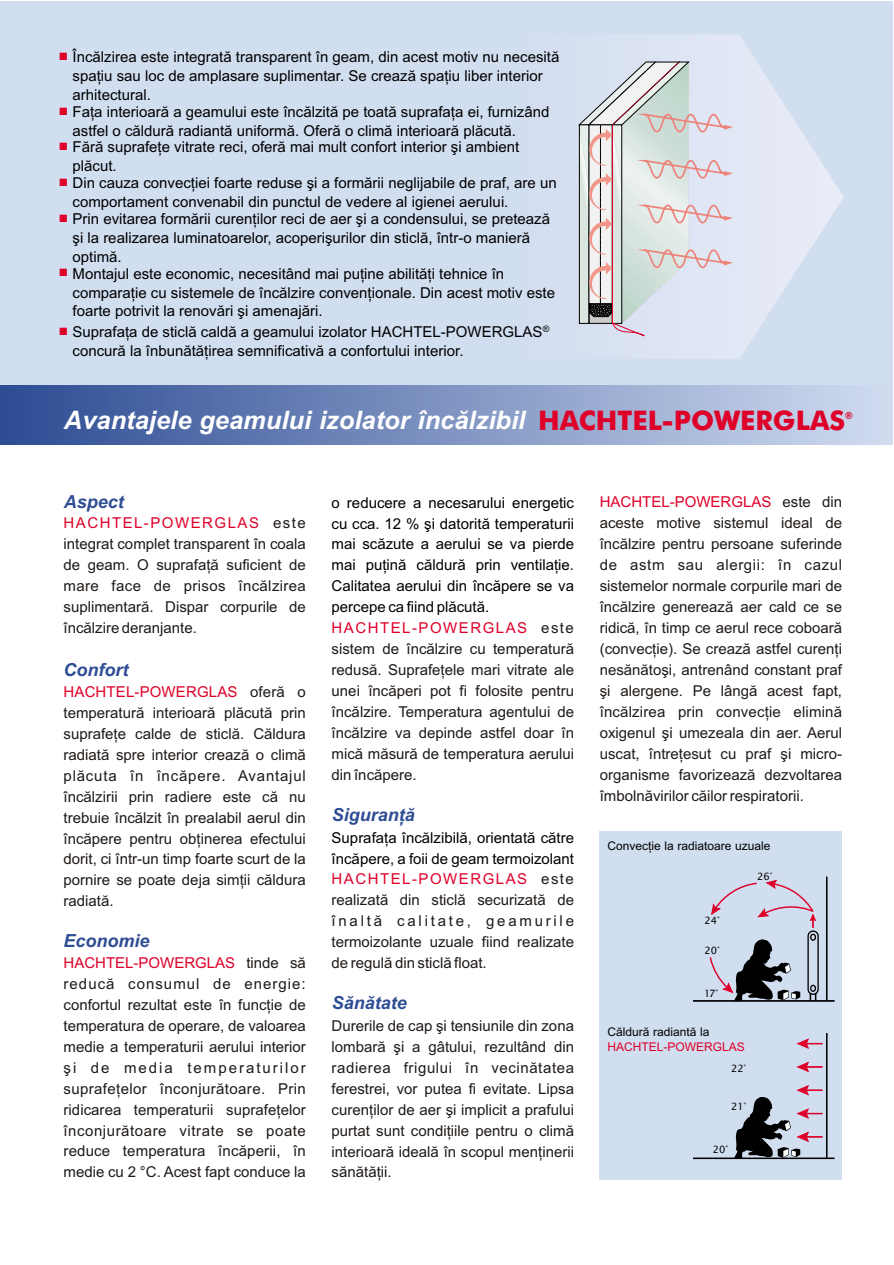
<style>
.page{position:relative;width:894px;height:1265px;background:#fff}
.page>*{position:absolute;margin:0;border:0;box-sizing:border-box;transform-origin:0 0}
.t1{font:italic 700 25.5px "Arial";color:#fff}
.t2{font:italic 700 18px "Arial";color:#2e4d94}
.t3{font:15px/21px "Arial";color:#1f1a17;text-align:justify}
.t4{font:15px/18.9px "Arial";color:#000}
.t5{font:12px "Arial";color:#000}
.t6{font:12px "Arial";color:#de0029}
.t7{font:10.05px "Lucida Sans";color:#000}
.t8{font:700 9.75px "Futura Md BT";color:#de0029}
.s1{font-family:"Futura Md BT";font-style:normal;font-size:27px;color:#de0029}
.s2{color:#de0029}
.s3{color:#000}
</style>
<div class="page">
<div style="left:0;top:384px;width:893px;height:60px;background:linear-gradient(to right,#2d4c93,#d1dcf0)"></div>
<div style="left:0;top:2px;width:893px;height:383px;background:#d1def0"></div>
<svg style="left:649px;top:35px;width:195px;height:324px"></svg>
<svg style="left:578px;top:61px;width:155px;height:281px"></svg>
<div style="left:600px;top:830px;width:242px;height:349px;background:#d1def0"></div>
<div style="left:807px;top:930px;width:12px;height:65px;border:1px solid #000;border-radius:5px"></div>
<hr style="left:826px;top:876px;width:1px;height:125px;background:#000">
<hr style="left:693px;top:1000px;width:141px;height:1px;background:#000">
<hr style="left:826px;top:1033px;width:1px;height:125px;background:#000">
<hr style="left:693px;top:1157px;width:141px;height:2px;background:#000">
<svg style="left:709px;top:880px;width:108px;height:121px"></svg>
<svg style="left:797px;top:1038px;width:25px;height:10px"></svg>
<svg style="left:797px;top:1062px;width:25px;height:10px"></svg>
<svg style="left:734px;top:1085px;width:88px;height:73px"></svg>
<p class="t4" style="left:73px;top:49px;width:488px">Încãlzirea este integratã transparent în geam, din acest motiv nu necesitã spaþiu sau loc de amplasare suplimentar. Se creazã spaþiu liber interior arhitectural.</p>
<p class="t4" style="left:73px;top:103px;width:478px">Faþa interioarã a geamului este încãlzitã pe toatã suprafaþa ei, furnizând astfel o cãldurã radiantã uniformã. Oferã o climã interioarã plãcutã.</p>
<p class="t4" style="left:73px;top:139px;width:448px">Fãrã suprafeþe vitrate reci, oferã mai mult confort interior ºi ambient plãcut.</p>
<p class="t4" style="left:73px;top:175px;width:486px">Din cauza convecþiei foarte reduse ºi a formãrii neglijabile de praf, are un comportament convenabil din punctul de vedere al igienei aerului.</p>
<p class="t4" style="left:73px;top:210px;width:479px">Prin evitarea formãrii curenþilor reci de aer ºi a condensului, se preteazã ºi la realizarea luminatoarelor, acoperiºurilor din sticlã, într-o manierã optimã.</p>
<p class="t4" style="left:73px;top:265px;width:484px">Montajul este economic, necesitând mai puþine abilitãþi tehnice în comparaþie cu sistemele de încãlzire convenþionale. Din acest motiv este foarte potrivit la renovãri ºi amenajãri.</p>
<p class="t4" style="left:73px;top:323px;width:478px">Suprafaþa de sticlã caldã a geamului izolator HACHTEL-POWERGLAS<sup>® </sup>concurã la înbunãtãþirea semnificativã a confortului interior.</p>
<h1 class="t1" style="left:64px;top:410px;width:783px">Avantajele geamului izolator încãlzibil <span class="s1">HACHTEL-POWERGLAS</span></h1>
<p class="t8" style="left:845px;top:411px;width:10px">®</p>
<p class="t2" style="left:64px;top:495px;width:62px">Aspect</p>
<p class="t3" style="left:64px;top:514px;width:244px"><span class="s2">HACHTEL-POWERGLAS</span> este integrat complet transparent în coala de geam. O suprafaþã suficient de mare face de prisos încãlzirea suplimentarã. Dispar corpurile de încãlzire deranjante.</p>
<p class="t2" style="left:64px;top:663px;width:66px">Confort</p>
<p class="t3" style="left:64px;top:682px;width:244px"><span class="s2">HACHTEL-POWERGLAS</span> oferã o temperaturã interioarã plãcutã prin suprafeþe calde de sticlã. Cãldura radiatã spre interior creazã o climã plãcuta în încãpere. Avantajul încãlzirii prin radiere este cã nu trebuie încãlzit în prealabil aerul din încãpere pentru obþinerea efectului dorit, ci într-un timp foarte scurt de la pornire se poate deja simþii cãldura radiatã.</p>
<p class="t2" style="left:64px;top:933px;width:88px">Economie</p>
<p class="t3" style="left:64px;top:953px;width:244px"><span class="s2">HACHTEL-POWERGLAS</span> tinde sã reducã consumul de energie: confortul rezultat este în funcþie de temperatura de operare, de valoarea medie a temperaturii aerului interior ºi de media temperaturilor suprafeþelor înconjurãtoare. Prin ridicarea temperaturii suprafeþelor înconjurãtoare vitrate se poate reduce temperatura încãperii, în medie cu 2 °C. Acest fapt conduce la</p>
<p class="t3" style="left:332px;top:493px;width:244px;text-align:left"><span class="s3">o reducere a necesarului energetic cu cca. 12 % ºi datoritã temperaturii mai scãzute a aerului se va pierde mai puþinã cãldurã prin ventilaþie.<br>Calitatea aerului din încãpere se va percepe ca fiind plãcutã.<br></span><span class="s2">HACHTEL-POWERGLAS</span> este sistem de încãlzire cu temperaturã redusã. Suprafeþele mari vitrate ale unei încãperi pot fi folosite pentru încãlzire. Temperatura agentului de încãlzire va depinde astfel doar în micã mãsurã de temperatura aerului din încãpere.</p>
<p class="t2" style="left:332px;top:808px;width:85px">Siguranþã</p>
<p class="t3" style="left:332px;top:828px;width:244px"><span class="s3">Suprafaþa încãlzibilã, orientatã cãtre încãpere, a foii de geam termoizolant </span><span class="s2">HACHTEL-POWERGLAS</span> este realizatã din sticlã securizatã de înaltã calitate, geamurile termoizolante uzuale fiind realizate de regulã din sticlã float.</p>
<p class="t2" style="left:332px;top:996px;width:77px">Sãnãtate</p>
<p class="t3" style="left:332px;top:1016px;width:244px">Durerile de cap ºi tensiunile din zona lombarã ºi a gâtului, rezultând din radierea frigului în vecinãtatea ferestrei, vor putea fi evitate. Lipsa curenþilor de aer ºi implicit a prafului purtat sunt condiþiile pentru o climã interioarã idealã în scopul menþinerii sãnãtãþii.</p>
<p class="t3" style="left:600px;top:493px;width:244px"><span class="s2">HACHTEL-POWERGLAS</span> este din aceste motive sistemul ideal de încãlzire pentru persoane suferinde de astm sau alergii: în cazul sistemelor normale corpurile mari de încãlzire genereazã aer cald ce se ridicã, în timp ce aerul rece coboarã (convecþie). Se creazã astfel curenþi nesãnãtoºi, antrenând constant praf ºi alergene. Pe lângã acest fapt, încãlzirea prin convecþie eliminã oxigenul ºi umezeala din aer. Aerul uscat, întreþesut cu praf ºi micro&shy;organisme favorizeazã dezvoltarea îmbolnãvirilor cãilor respiratorii.</p>
<p class="t5" style="left:607px;top:841px;width:164px">Convecþie la radiatoare uzuale</p>
<p class="t7" style="left:757px;top:872px;width:17px">26°</p>
<p class="t7" style="left:704px;top:916px;width:17px">24°</p>
<p class="t7" style="left:704px;top:946px;width:17px">20°</p>
<p class="t7" style="left:704px;top:989px;width:16px">17°</p>
<p class="t5" style="left:607px;top:1027px;width:103px">Cãldurã radiantã la</p>
<p class="t6" style="left:607px;top:1041px;width:139px">HACHTEL-POWERGLAS</p>
<p class="t7" style="left:731px;top:1064px;width:17px">22°</p>
<p class="t7" style="left:731px;top:1102px;width:17px">21°</p>
<p class="t7" style="left:713px;top:1145px;width:17px">20°</p>
</div>
